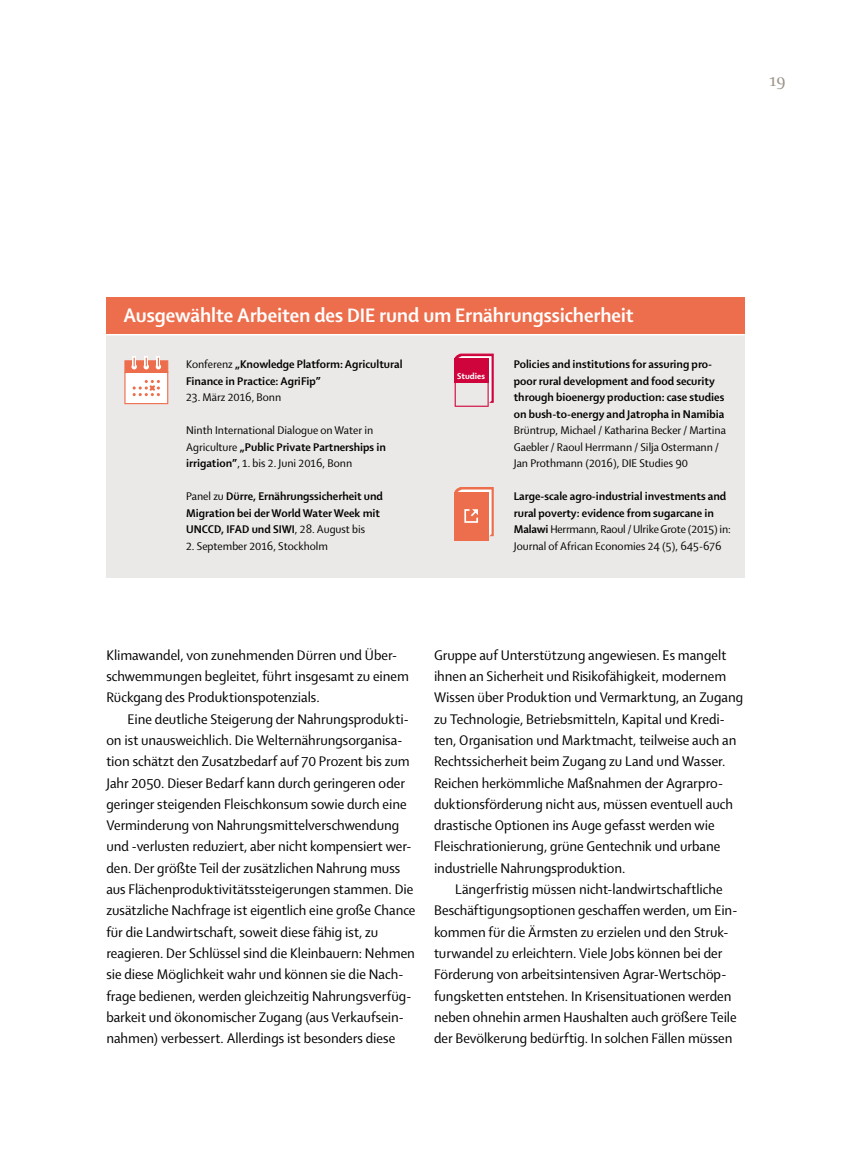
<style>
.page{position:relative;width:851px;height:1170px;background:#fff}
.page>*{position:absolute;margin:0;border:0;box-sizing:border-box;transform-origin:0 0}
.t1{font:700 21px "Shaker 2";letter-spacing:-.005em;color:#fff}
.t2{font:19.5px "Enigma Display";color:#9b9387}
.t3{font:15px/21.3px "Shaker 2";color:#000}
.t4{font:700 12px/16.5px "Shaker 2";color:#000}
.t5{font:12px/16.5px "Shaker 2";color:#000}
.t6{font:800 9px "Shaker 2";color:#fff}
.s1{font-weight:400}
.s2{font-weight:700}
</style>
<div class="page">
<div style="left:106px;top:333px;width:638px;height:244px;background:#ebe9e7"></div>
<div style="left:106px;top:297px;width:638px;height:36px;background:#ed6e4d"></div>
<hr style="left:106px;top:334px;width:638px;height:1px;background:#fff">
<div style="left:454px;top:492px;width:34px;height:48px;background:#ed6e4d"></div>
<svg style="left:454px;top:487px;width:40px;height:51px"></svg>
<div style="left:124px;top:360px;width:44px;height:13px;background:#ed6e4d;border:1px solid #ed6e4d"></div>
<div style="left:124px;top:372px;width:44px;height:32px;background:#fff;border:1px solid #ed6e4d"></div>
<svg style="left:156px;top:356px;width:5px;height:13px"></svg>
<svg style="left:143px;top:356px;width:6px;height:13px"></svg>
<svg style="left:133px;top:380px;width:27px;height:16px"></svg>
<svg style="left:131px;top:358px;width:6px;height:11px"></svg>
<svg style="left:454px;top:353px;width:40px;height:54px"></svg>
<div style="left:454px;top:358px;width:34px;height:24px;background:#d0043c"></div>
<h2 class="t2" style="left:769px;top:69px;width:18px">19</h2>
<h1 class="t1" style="left:123px;top:301px;width:512px">Ausgewählte Arbeiten des DIE rund um Ernährungssicherheit</h1>
<p class="t4" style="left:513px;top:355px;width:212px">Policies and institutions for assuring pro&shy;poor rural development and food security through bioenergy production: case studies on bush-to-energy and Jatropha in Namibia</p>
<p class="t5" style="left:513px;top:421px;width:213px">Brüntrup, Michael / Katharina Becker / Martina<br>Gaebler / Raoul Herrmann / Silja Ostermann /<br>Jan Prothmann (2016), DIE Studies 90</p>
<p class="t4" style="left:513px;top:487px;width:218px">Large-scale agro-industrial investments and rural poverty: evidence from sugarcane in Malawi <span class="s1">Herrmann, Raoul / Ulrike Grote (2015) in:<br>Journal of African Economies 24 (5), 645-676</span></p>
<p class="t4" style="left:186px;top:355px;width:218px"><span class="s1">Konferenz</span> „Knowledge Platform: Agricultural<br>Finance in Practice: AgriFip”</p>
<p class="t5" style="left:186px;top:388px;width:97px">23. März 2016, Bonn</p>
<p class="t5" style="left:186px;top:421px;width:201px">Ninth International Dialogue on Water in<br>Agriculture <span class="s2">„Public Private Partnerships in irrigation”</span>, 1. bis 2. Juni 2016, Bonn</p>
<p class="t4" style="left:186px;top:487px;width:198px"><span class="s1">Panel zu</span> Dürre, Ernährungssicherheit und<br>Migration bei der World Water Week mit<br>UNCCD, IFAD und SIWI<span class="s1">, 28. August bis</span></p>
<p class="t5" style="left:186px;top:537px;width:143px">2. September 2016, Stockholm</p>
<p class="t6" style="left:457px;top:370px;width:29px">Studies</p>
<p class="t3" style="left:106px;top:643px;width:304px">Klimawandel, von zunehmenden Dürren und Über&shy;schwemmungen begleitet, führt insgesamt zu einem<br>Rückgang des Produktionspotenzials.</p>
<p class="t3" style="left:106px;top:707px;width:310px;text-indent:21px">Eine deutliche Steigerung der Nahrungsprodukti&shy;on ist unausweichlich. Die Welternährungsorganisa&shy;tion schätzt den Zusatzbedarf auf 70 Prozent bis zum Jahr 2050. Dieser Bedarf kann durch geringeren oder geringer steigenden Fleischkonsum sowie durch eine Verminderung von Nahrungsmittelverschwendung und -verlusten reduziert, aber nicht kompensiert wer&shy;den. Der größte Teil der zusätzlichen Nahrung muss aus Flächenproduktivitätssteigerungen stammen. Die zusätzliche Nachfrage ist eigentlich eine große Chance für die Landwirtschaft, soweit diese fähig ist, zu reagieren. Der Schlüssel sind die Kleinbauern: Nehmen sie diese Möglichkeit wahr und können sie die Nach&shy;frage bedienen, werden gleichzeitig Nahrungsverfüg&shy;barkeit und ökonomischer Zugang (aus Verkaufsein&shy;nahmen) verbessert. Allerdings ist besonders diese</p>
<p class="t3" style="left:434px;top:643px;width:310px">Gruppe auf Unterstützung angewiesen. Es mangelt ihnen an Sicherheit und Risikofähigkeit, modernem Wissen über Produktion und Vermarktung, an Zugang zu Technologie, Betriebsmitteln, Kapital und Kredi&shy;ten, Organisation und Marktmacht, teilweise auch an Rechtssicherheit beim Zugang zu Land und Wasser.<br>Reichen herkömmliche Maßnahmen der Agrarpro&shy;duktionsförderung nicht aus, müssen eventuell auch drastische Optionen ins Auge gefasst werden wie Fleischrationierung, grüne Gentechnik und urbane industrielle Nahrungsproduktion.</p>
<p class="t3" style="left:434px;top:877px;width:305px;text-indent:21px">Längerfristig müssen nicht-landwirtschaftliche Beschäftigungsoptionen geschaffen werden, um Ein&shy;kommen für die Ärmsten zu erzielen und den Struk&shy;turwandel zu erleichtern. Viele Jobs können bei der Förderung von arbeitsintensiven Agrar-Wertschöp&shy;fungsketten entstehen. In Krisensituationen werden neben ohnehin armen Haushalten auch größere Teile der Bevölkerung bedürftig. In solchen Fällen müssen</p>
</div>
